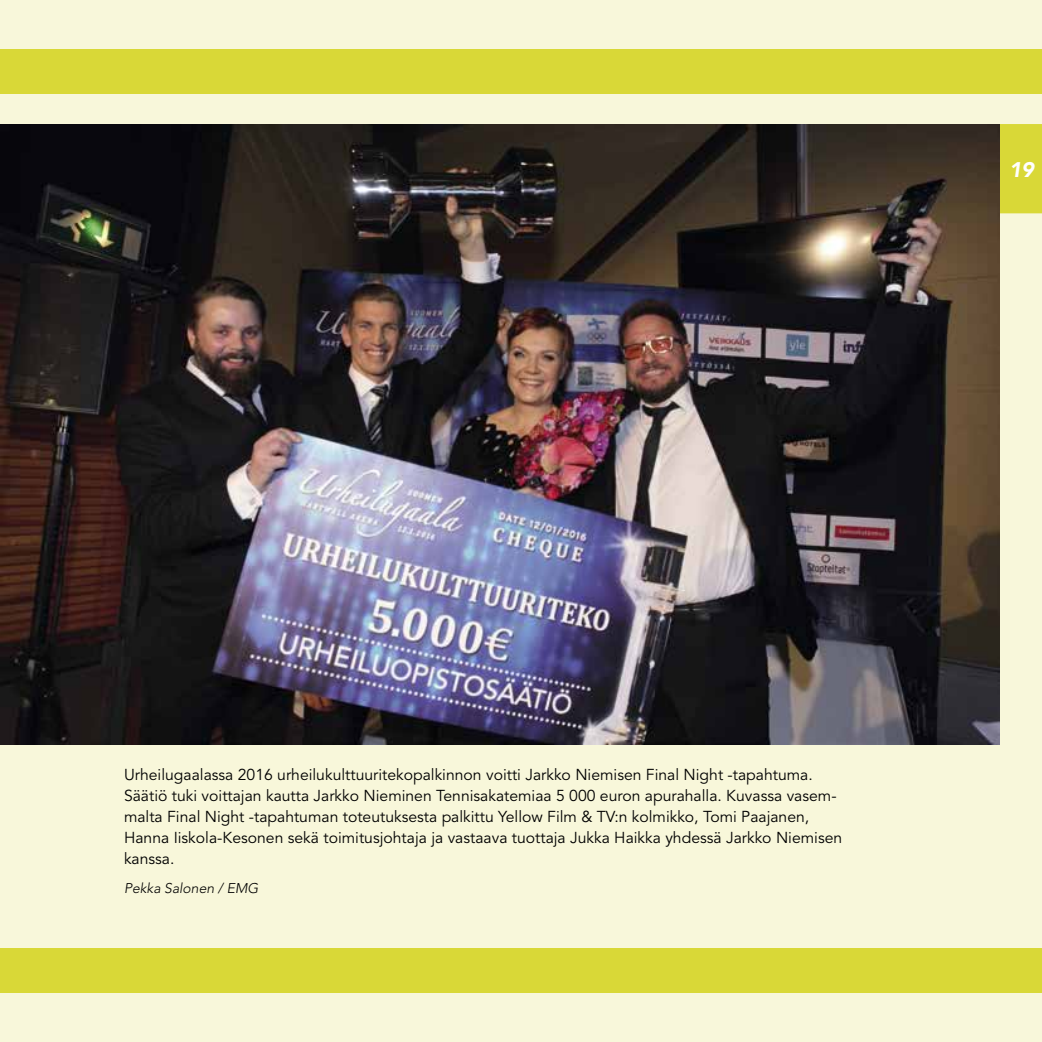
<style>
.page{position:relative;width:1042px;height:1042px;background:#f8f7da}
.page>*{position:absolute;margin:0;border:0;box-sizing:border-box;transform-origin:0 0}
.t1{font:italic 900 21px "Avenir";color:#fff}
.t2{font:15.75px/21px "Avenir";color:#000}
.t3{font:italic 300 14px "Avenir";color:#000}
</style>
<div class="page">
<div style="left:1000px;top:124px;width:42px;height:89px;background:#d9d837"></div>
<div style="left:0;top:947px;width:1042px;height:45px;background:#d9d837"></div>
<div style="left:0;top:50px;width:1042px;height:44px;background:#d9d837"></div>
<img style="left:0;top:124px;width:1000px;height:621px">
<h1 class="t1" style="left:1009px;top:157px;width:26px">19</h1>
<p class="t2" style="left:124px;top:764px;width:720px">Urheilugaalassa 2016 urheilukulttuuritekopalkinnon voitti Jarkko Niemisen Final Night -tapahtuma.<br>Säätiö tuki voittajan kautta Jarkko Nieminen Tennisakatemiaa 5 000 euron apurahalla. Kuvassa vasem&shy;malta Final Night -tapahtuman toteutuksesta palkittu Yellow Film &amp; TV:n kolmikko, Tomi Paajanen, Hanna Iiskola-Kesonen sekä toimitusjohtaja ja vastaava tuottaja Jukka Haikka yhdessä Jarkko Niemisen kanssa.</p>
<p class="t3" style="left:124px;top:880px;width:136px">Pekka Salonen / EMG</p>
</div>
